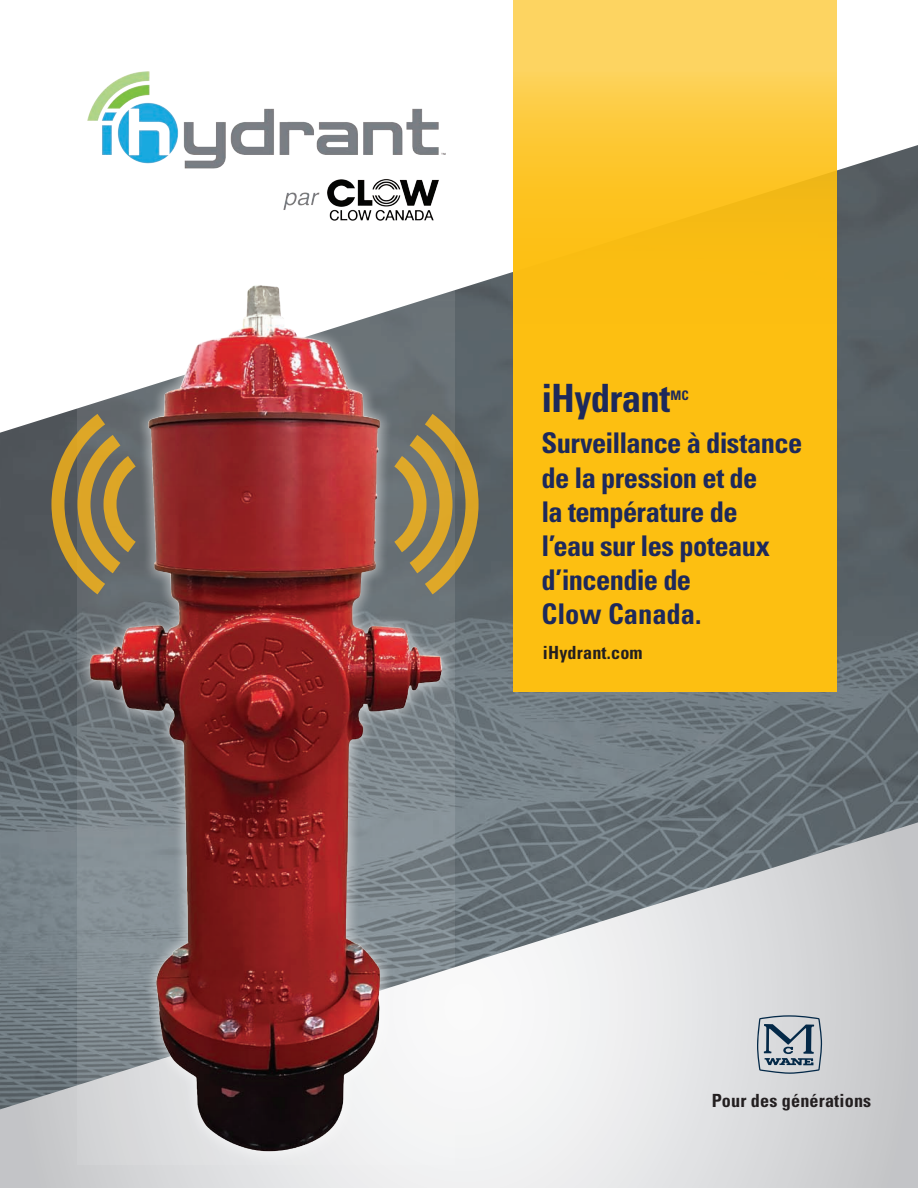
<style>
.page{position:relative;width:918px;height:1188px;background:#fff}
.page>*{position:absolute;margin:0;border:0;box-sizing:border-box;transform-origin:0 0}
.t1{font:700 condensed 39px "Univers";letter-spacing:-.025em;color:#1d295b}
.t2{font:700 condensed 28.5px/34.2px "Univers";letter-spacing:-.02em;color:#1d295b}
.t3{font:700 condensed 18.15px "Univers";letter-spacing:.01em;color:#231f20}
.t4{font:700 condensed 13.05px "Univers";color:#1d295b}
</style>
<div class="page">
<svg style="left:0;top:1109px;width:918px;height:79px"></svg>
<img style="left:0;top:145px;width:918px;height:964px">
<svg style="left:757px;top:1015px;width:65px;height:59px;background:#9faab4"></svg>
<img style="left:39px;top:199px;width:449px;height:989px">
<svg style="left:51px;top:414px;width:85px;height:180px;background:#8d7b4e"></svg>
<svg style="left:394px;top:414px;width:85px;height:180px;background:#918254"></svg>
<svg style="left:513px;top:0;width:324px;height:691px;background:#fcc221"></svg>
<img style="left:84px;top:71px;width:364px;height:155px">
<p class="t1" style="left:542px;top:375px;width:130px">iHydrant</p>
<p class="t4" style="left:671px;top:388px;width:20px">MC</p>
<p class="t2" style="left:542px;top:426px;width:262px">Surveillance à distance de la pression et de<br>la température de<br>l’eau sur les poteaux d’incendie de<br>Clow Canada.</p>
<p class="t3" style="left:543px;top:641px;width:101px">iHydrant.com</p>
<p class="t3" style="left:712px;top:1089px;width:161px">Pour des générations</p>
</div>
